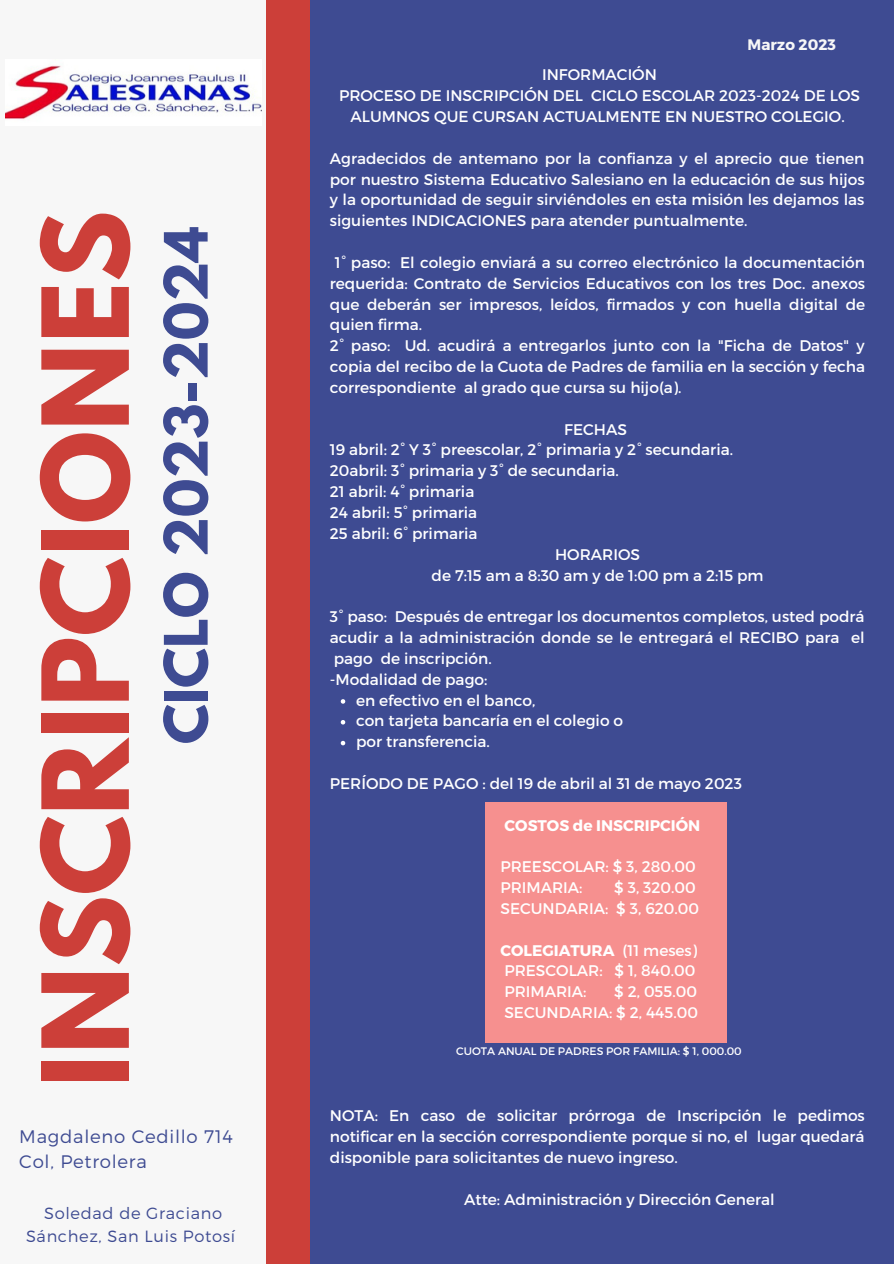
<style>
.page{position:relative;width:894px;height:1264px;background:#fff}
.page>*{position:absolute;margin:0;border:0;box-sizing:border-box;transform-origin:0 0}
.t1{font:700 105.9px "League Spartan";color:#cc3f39}
.t2{font:700 52.95px "League Spartan";color:#3e4b92}
.t3{font:300 18.15px/24.8px "Montserrat";letter-spacing:.04em;color:#3e4b92}
.t4{font:300 16.2px/22.5px "Montserrat";letter-spacing:.04em;color:#3e4b92;text-align:center}
.t5{font:15.3px/20.9px "Montserrat";color:#fff}
.t6{font:700 15.3px "Montserrat";color:#fff}
.t7{font:700 15.15px "Montserrat";color:#f7f7f7}
.t8{font:10.8px "Montserrat";color:#fff}
.s1{font-weight:700}
</style>
<div class="page">
<div style="left:0;top:0;width:893px;height:1263px;background:#3e4b92"></div>
<div style="left:238px;top:0;width:72px;height:1263px;background:#cc3f39"></div>
<div style="left:0;top:0;width:265px;height:1263px;background:#f7f7f7"></div>
<img style="left:5px;top:66px;width:256px;height:53px">
<div style="left:485px;top:802px;width:241px;height:240px;background:#f6908f"></div>
<svg style="left:340px;top:699px;width:5px;height:4px"></svg>
<svg style="left:340px;top:720px;width:5px;height:4px"></svg>
<svg style="left:340px;top:740px;width:5px;height:5px"></svg>
<h1 class="t1" style="left:33px;top:1086px;width:877px;rotate:-90deg">INSCRIPCIONES</h1>
<h2 class="t2" style="left:160px;top:744px;width:520px;rotate:-90deg">CICLO 2023-2024</h2>
<p class="t3" style="left:19px;top:1123px;width:215px">Magdaleno Cedillo 714<br>Col, Petrolera</p>
<p class="t4" style="left:26px;top:1201px;width:210px">Soledad de Graciano<br>Sánchez, San Luis Potosí</p>
<p class="t7" style="left:747px;top:35px;width:90px">Marzo 2023</p>
<p class="t5" style="left:339px;top:64px;width:522px;text-align:center">INFORMACIÓN<br>PROCESO DE INSCRIPCIÓN DEL CICLO ESCOLAR 2023-2024 DE LOS<br>ALUMNOS QUE CURSAN ACTUALMENTE EN NUESTRO COLEGIO.</p>
<p class="t5" style="left:330px;top:147px;width:536px;text-align:justify">Agradecidos de antemano por la confianza y el aprecio que tienen por nuestro Sistema Educativo Salesiano en la educación de sus hijos y la oportunidad de seguir sirviéndoles en esta misión les dejamos las siguientes INDICACIONES para atender puntualmente.</p>
<p class="t5" style="left:330px;top:251px;width:536px;text-indent:5px">1° paso: El colegio enviará a su correo electrónico la documentación requerida: Contrato de Servicios Educativos con los tres Doc. anexos que deberán ser impresos, leídos, firmados y con huella digital de quien firma.<br>2° paso: Ud. acudirá a entregarlos junto con la "Ficha de Datos" y copia del recibo de la Cuota de Padres de familia en la sección y fecha correspondiente al grado que cursa su hijo(a).</p>
<p class="t5" style="left:564px;top:418px;width:64px">FECHAS</p>
<p class="t5" style="left:330px;top:439px;width:404px">19 abril: 2° Y 3° preescolar, 2° primaria y 2° secundaria.</p>
<p class="t5" style="left:330px;top:459px;width:290px">20abril: 3° primaria y 3° de secundaria.</p>
<p class="t5" style="left:330px;top:480px;width:146px">21 abril: 4° primaria</p>
<p class="t5" style="left:330px;top:501px;width:149px">24 abril: 5° primaria</p>
<p class="t5" style="left:330px;top:522px;width:149px">25 abril: 6° primaria</p>
<p class="t5" style="left:555px;top:543px;width:86px">HORARIOS</p>
<p class="t5" style="left:431px;top:564px;width:333px">de 7:15 am a 8:30 am y de 1:00 pm a 2:15 pm</p>
<p class="t5" style="left:330px;top:605px;width:536px">3° paso: Después de entregar los documentos completos, usted podrá acudir a la administración donde se le entregará el RECIBO para el pago de inscripción.<br>-Modalidad de pago:</p>
<p class="t5" style="left:356px;top:689px;width:268px">en efectivo en el banco,<br>con tarjeta bancaría en el colegio o por transferencia.</p>
<p class="t5" style="left:330px;top:772px;width:413px">PERÍODO DE PAGO : del 19 de abril al 31 de mayo 2023</p>
<p class="t6" style="left:504px;top:815px;width:197px">COSTOS de INSCRIPCIÓN</p>
<p class="t5" style="left:500px;top:855px;width:197px">PREESCOLAR: $ 3, 280.00<br>PRIMARIA:</p>
<p class="t5" style="left:500px;top:876px;width:200px;text-align:right">$ 3, 320.00<br>SECUNDARIA: $ 3, 620.00</p>
<p class="t5" style="left:500px;top:938px;width:198px"><span class="s1">COLEGIATURA</span> (11 meses)<br>PRESCOLAR: $ 1, 840.00<br>PRIMARIA:</p>
<p class="t5" style="left:504px;top:980px;width:195px;text-align:right">$ 2, 055.00<br>SECUNDARIA: $ 2, 445.00</p>
<p class="t8" style="left:456px;top:1044px;width:287px">CUOTA ANUAL DE PADRES POR FAMILIA: $ 1, 000.00</p>
<p class="t5" style="left:330px;top:1104px;width:536px;text-align:justify">NOTA: En caso de solicitar prórroga de Inscripción le pedimos notificar en la sección correspondiente porque si no, el lugar quedará disponible para solicitantes de nuevo ingreso.</p>
<p class="t5" style="left:464px;top:1187px;width:312px">Atte: Administración y Dirección General</p>
</div>
